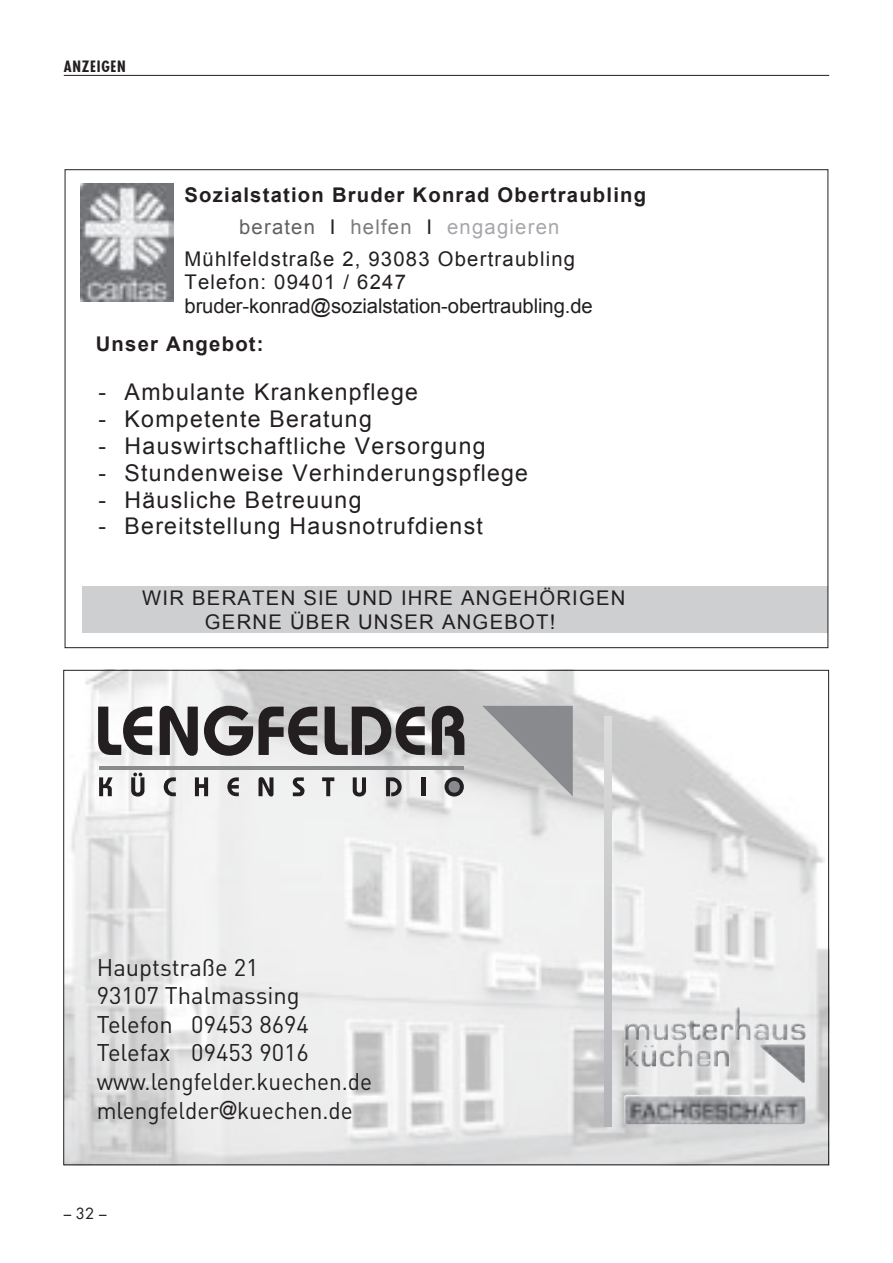
<style>
.page{position:relative;width:893px;height:1263px;background:#fff}
.page>*{position:absolute;margin:0;border:0;box-sizing:border-box;transform-origin:0 0}
.t1{font:23.85px/28.5px "FFDIN";color:#231f20}
.t2{font:23.1px "Arial";letter-spacing:.055em;color:#231f20}
.t3{font:20.25px/23.4px "Arial";letter-spacing:.06em;color:#231f20;text-align:center}
.t4{font:20.25px/23.4px "Arial";letter-spacing:-.005em;color:#231f20}
.t5{font:700 20.25px "Arial";letter-spacing:.06em;color:#231f20}
.t6{font:20.25px "Arial";letter-spacing:.06em;color:#a6a7ab}
.t7{font:700 condensed 15px "Futura";letter-spacing:.05em;color:#231f20}
.t8{font:15px "Futura";color:#231f20}
.s1{color:#626265}
.s2{color:#231f20}
.s3{color:#7b7d80}
.s4{font-family:"Futura"}
</style>
<div class="page">
<hr style="left:64px;top:75px;width:765px;height:1px;background:#231f20">
<div style="left:82px;top:586px;width:746px;height:24px;background:#cecfd1"></div>
<div style="left:82px;top:610px;width:746px;height:23px;background:#cecfd1"></div>
<img style="left:81px;top:183px;width:93px;height:119px">
<img style="left:65px;top:670px;width:765px;height:495px">
<svg style="left:604px;top:717px;width:8px;height:409px;background:#c6c7ca"></svg>
<img style="left:624px;top:1007px;width:182px;height:34px">
<img style="left:760px;top:1044px;width:45px;height:39px">
<svg style="left:482px;top:706px;width:91px;height:90px;background:#aaabad"></svg>
<svg style="left:98px;top:707px;width:54px;height:48px"></svg>
<svg style="left:160px;top:706px;width:38px;height:50px"></svg>
<svg style="left:204px;top:706px;width:49px;height:50px;background:#7d7b7c"></svg>
<svg style="left:259px;top:707px;width:58px;height:48px;background:#716f70"></svg>
<svg style="left:325px;top:707px;width:100px;height:48px;background:#737172"></svg>
<svg style="left:432px;top:706px;width:32px;height:49px;background:#565354"></svg>
<svg style="left:444px;top:777px;width:20px;height:19px"></svg>
<svg style="left:99px;top:777px;width:14px;height:19px"></svg>
<svg style="left:131px;top:773px;width:13px;height:23px"></svg>
<svg style="left:164px;top:777px;width:12px;height:19px"></svg>
<svg style="left:195px;top:777px;width:13px;height:19px"></svg>
<svg style="left:227px;top:777px;width:12px;height:19px"></svg>
<svg style="left:258px;top:777px;width:15px;height:19px"></svg>
<svg style="left:293px;top:777px;width:11px;height:19px"></svg>
<svg style="left:322px;top:777px;width:12px;height:19px"></svg>
<svg style="left:353px;top:777px;width:13px;height:19px"></svg>
<svg style="left:386px;top:777px;width:16px;height:19px"></svg>
<hr style="left:421px;top:777px;width:4px;height:19px;background:#231f20">
<div style="left:449px;top:781px;width:11px;height:12px;background:#888a8d;border-radius:50%"></div>
<hr style="left:99px;top:767px;width:364px;height:3px;background:#888a8d">
<p class="t7" style="left:64px;top:57px;width:64px">ANZEIGEN</p>
<p class="t5" style="left:184px;top:182px;width:463px">Sozialstation Bruder Konrad Obertraubling</p>
<p class="t6" style="left:239px;top:214px;width:322px"><span class="s1">beraten</span> <span class="s2">I</span> <span class="s3">helfen</span> <span class="s2">I</span> engagieren</p>
<p class="t3" style="left:184px;top:247px;width:392px">Mühlfeldstraße 2, 93083 Obertraubling</p>
<p class="t4" style="left:184px;top:271px;width:410px">Telefon: 09401 / 6247 bruder-konrad@sozialstation-obertraubling.de</p>
<p class="t5" style="left:96px;top:331px;width:169px">Unser Angebot:</p>
<p class="t2" style="left:98px;top:377px;width:321px">- Ambulante Krankenpflege</p>
<p class="t2" style="left:98px;top:404px;width:275px">- Kompetente Beratung</p>
<p class="t2" style="left:98px;top:431px;width:389px">- Hauswirtschaftliche Versorgung</p>
<p class="t2" style="left:98px;top:457px;width:431px">- Stundenweise Verhinderungspflege</p>
<p class="t2" style="left:98px;top:484px;width:265px">- Häusliche Betreuung</p>
<p class="t2" style="left:98px;top:511px;width:386px">- Bereitstellung Hausnotrufdienst</p>
<p class="t3" style="left:142px;top:587px;width:485px">WIR BERATEN SIE UND IHRE ANGEHÖRIGEN<br>GERNE ÜBER UNSER ANGEBOT!</p>
<p class="t1" style="left:97px;top:952px;width:277px">Hauptstraße 21<br>93107 Thalmassing<br>Telefon 09453 8694<br>Telefax 09453 9016 www.lengfelder.kuechen.de mlengfelder<span class="s4">@</span>kuechen.de</p>
<p class="t8" style="left:64px;top:1204px;width:44px">– 32 –</p>
</div>
